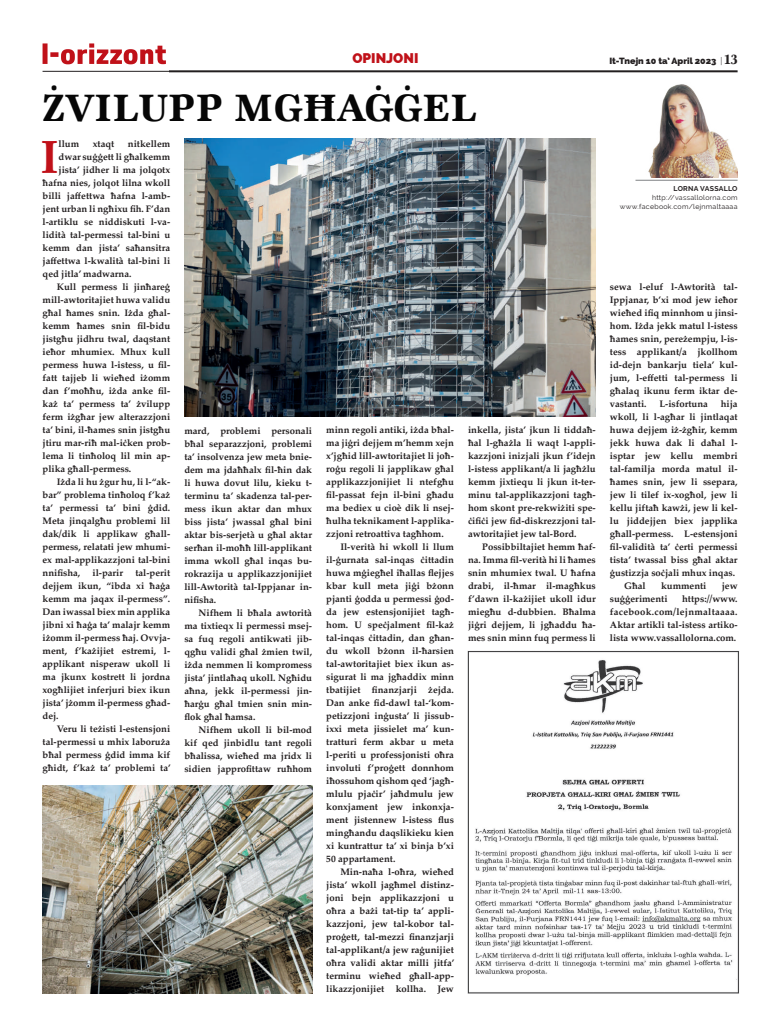
<style>
.page{position:relative;width:783px;height:1032px;background:#fff}
.page>*{position:absolute;margin:0;border:0;box-sizing:border-box;transform-origin:0 0}
.t1{font:700 46.9px "Palatino";color:#c01119}
.t2{font:700 40px "Marion";color:#060606}
.t3{font:800 14px "Raleway";color:#c01119}
.t4{font:700 9.5px/13px "Palatino";color:#231f20;text-align:justify}
.t5{font:800 9px "Raleway";color:#231f20}
.t6{font:7px/9px "Raleway";letter-spacing:.04em;color:#231f20;text-align:right}
.t7{font:700 7px "Raleway";letter-spacing:.04em;color:#231f20}
.s1{font-weight:300}
.s2{font-family:"Marion";font-weight:700;font-size:14px}
</style>
<div class="page">
<hr style="left:169px;top:70px;width:568px;height:2px;background:#231f20">
<svg style="left:43px;top:43px;width:123px;height:21px"></svg>
<hr style="left:43px;top:71px;width:126px;height:1px;background:#231f20">
<img style="left:648px;top:84px;width:89px;height:93px">
<hr style="left:635px;top:180px;width:102px;height:1px;background:#808285">
<img style="left:467px;top:651px;width:272px;height:342px">
<img style="left:184px;top:139px;width:411px;height:277px">
<img style="left:43px;top:785px;width:269px;height:208px">
<h3 class="t3" style="left:352px;top:50px;width:68px">OPINJONI</h3>
<p class="t5" style="left:609px;top:55px;width:130px">It-Tnejn 10 ta’ April 2023 <span class="s1">|</span> <span class="s2">13</span></p>
<h2 class="t2" style="left:43px;top:84px;width:434px">ŻVILUPP MGĦAĠĠEL</h2>
<h1 class="t1" style="left:40px;top:117px;width:20px">I</h1>
<p class="t4" style="left:59px;top:137px;width:22px">llum</p>
<p class="t4" style="left:93px;top:137px;width:23px">xtaqt</p>
<p class="t4" style="left:128px;top:137px;width:44px">nitkellem</p>
<p class="t4" style="left:59px;top:150px;width:113px">dwar suġġett li għalkemm</p>
<p class="t4" style="left:59px;top:163px;width:113px">jista’ jidher li ma jolqotx</p>
<p class="t4" style="left:43px;top:176px;width:129px">ħafna nies, jolqot lilna wkoll</p>
<p class="t4" style="left:43px;top:189px;width:129px">billi jaffettwa ħafna l-amb-</p>
<p class="t4" style="left:43px;top:202px;width:129px">jent urban li ngħixu fih. F’dan</p>
<p class="t4" style="left:43px;top:215px;width:129px">l-artiklu se niddiskuti l-va-</p>
<p class="t4" style="left:43px;top:228px;width:129px">lidità tal-permessi tal-bini u</p>
<p class="t4" style="left:43px;top:241px;width:129px">kemm dan jista’ saħansitra</p>
<p class="t4" style="left:43px;top:254px;width:129px">jaffettwa l-kwalità tal-bini li</p>
<p class="t4" style="left:43px;top:267px;width:90px">qed jitla’ madwarna.</p>
<p class="t4" style="left:57px;top:280px;width:115px">Kull permess li jinħareġ</p>
<p class="t4" style="left:43px;top:293px;width:129px">mill-awtoritajiet huwa validu</p>
<p class="t4" style="left:43px;top:306px;width:129px">għal ħames snin. Iżda għal-</p>
<p class="t4" style="left:43px;top:319px;width:129px">kemm ħames snin fil-bidu</p>
<p class="t4" style="left:43px;top:332px;width:129px">jistgħu jidhru twal, daqstant</p>
<p class="t4" style="left:43px;top:345px;width:129px">ieħor mhumiex. Mhux kull</p>
<p class="t4" style="left:43px;top:358px;width:129px">permess huwa l-istess, u fil-</p>
<p class="t4" style="left:43px;top:371px;width:129px">fatt tajjeb li wieħed iżomm</p>
<p class="t4" style="left:43px;top:384px;width:129px">dan f’moħħu, iżda anke fil-</p>
<p class="t4" style="left:43px;top:397px;width:129px">każ ta’ permess ta’ żvilupp</p>
<p class="t4" style="left:43px;top:410px;width:129px">ferm iżgħar jew alterazzjoni</p>
<p class="t4" style="left:43px;top:423px;width:129px">ta’ bini, il-ħames snin jistgħu</p>
<p class="t4" style="left:43px;top:436px;width:129px">jtiru mar-riħ mal-iċken prob-</p>
<p class="t4" style="left:43px;top:449px;width:129px">lema li tinħoloq lil min ap-</p>
<p class="t4" style="left:43px;top:462px;width:90px">plika għall-permess.</p>
<p class="t4" style="left:57px;top:475px;width:115px">Iżda li hu żgur hu, li l-“ak-</p>
<p class="t4" style="left:43px;top:488px;width:129px">bar” problema tinħoloq f’każ</p>
<p class="t4" style="left:43px;top:501px;width:129px">ta’ permessi ta’ bini ġdid.</p>
<p class="t4" style="left:43px;top:514px;width:129px">Meta jinqalgħu problemi lil</p>
<p class="t4" style="left:43px;top:527px;width:129px">dak/dik li applikaw għall-</p>
<p class="t4" style="left:43px;top:540px;width:129px">permess, relatati jew mhumi-</p>
<p class="t4" style="left:43px;top:553px;width:129px">ex mal-applikazzjoni tal-bini</p>
<p class="t4" style="left:43px;top:566px;width:39px">nnifisha,</p>
<p class="t4" style="left:92px;top:566px;width:32px">il-parir</p>
<p class="t4" style="left:43px;top:566px;width:129px;text-indent:93px">tal-perit dejjem ikun, “ibda xi ħaġa kemm ma jaqax il-permess”.<br>Dan iwassal biex min applika jibni xi ħaġa ta’ malajr kemm iżomm il-permess ħaj. Ovvja&shy;ment, f’każijiet estremi, l&shy;applikant nisperaw ukoll li ma jkunx kostrett li jordna xogħlijiet inferjuri biex ikun jista’ jżomm il-permess għad&shy;dej.</p>
<p class="t4" style="left:43px;top:722px;width:130px;text-indent:14px">Veru li teżisti l-estensjoni tal-permessi u mhix laboruża bħal permess ġdid imma kif għidt, f’każ ta’ problemi ta’</p>
<p class="t4" style="left:184px;top:424px;width:129px">mard, problemi personali bħal separazzjoni, problemi ta’ insolvenza jew meta bnie&shy;dem ma jdaħħalx fil-ħin dak li huwa dovut lilu, kieku t&shy;terminu ta’ skadenza tal-per&shy;mess ikun aktar dan mhux biss jista’ jwassal għal bini aktar bis-serjetà u għal aktar serħan il-moħħ lill-applikant imma wkoll għal inqas bu&shy;rokrazija u applikazzjonijiet lill-Awtorità tal-Ippjanar in&shy;nifisha.</p>
<p class="t4" style="left:184px;top:606px;width:129px;text-indent:14px">Nifhem li bħala awtorità ma tixtieqx li permessi msej&shy;sa fuq regoli antikwati jib&shy;qgħu validi għal żmien twil, iżda nemmen li kompromess jista’ jintlaħaq ukoll. Ngħidu aħna, jekk il-permessi jin&shy;ħarġu għal tmien snin min&shy;flok għal ħamsa.</p>
<p class="t4" style="left:184px;top:723px;width:129px;text-indent:14px">Nifhem ukoll li bil-mod kif qed jinbidlu tant regoli bħalissa, wieħed ma jridx li sidien japprofittaw ruħhom</p>
<p class="t4" style="left:326px;top:423px;width:129px">minn regoli antiki, iżda bħal&shy;ma jiġri dejjem m’hemm xejn x’jgħid lill-awtoritajiet li joħ&shy;roġu regoli li japplikaw għal applikazzjonijiet li ntefgħu fil-passat fejn il-bini għadu ma bediex u cioè dik li nsej&shy;ħulha teknikament l-applika&shy;zzjoni retroattiva tagħhom.</p>
<p class="t4" style="left:326px;top:540px;width:129px;text-indent:14px">Il-verità hi wkoll li llum il-ġurnata sal-inqas ċittadin huwa mġiegħel iħallas flejjes kbar kull meta jiġi bżonn pjanti ġodda u permessi ġod&shy;da jew estensjonijiet tagħ&shy;hom. U speċjalment fil-każ tal-inqas ċittadin, dan għan&shy;du wkoll bżonn il-ħarsien tal-awtoritajiet biex ikun as&shy;sigurat li ma jgħaddix minn tbatijiet finanzjarji żejda.<br>Dan anke fid-dawl tal-‘kom&shy;petizzjoni inġusta’ li jissub&shy;ixxi meta jissielet ma’ kun&shy;tratturi ferm akbar u meta l-periti u professjonisti oħra involuti f’proġett donnhom iħossuhom qishom qed ‘jagħ&shy;mlulu pjaċir’ jaħdmulu jew konxjament jew inkonxja&shy;ment jistennew l-istess flus mingħandu daqslikieku kien xi kuntrattur ta’ xi binja b’xi 50 appartament.</p>
<p class="t4" style="left:326px;top:865px;width:130px;text-indent:14px">Min-naħa l-oħra, wieħed jista’ wkoll jagħmel distinz&shy;joni bejn applikazzjoni u oħra a bażi tat-tip ta’ appli&shy;kazzjoni, jew tal-kobor tal&shy;proġett, tal-mezzi finanzjarji tal-applikant/a jew raġunijiet oħra validi aktar milli jitfa’ terminu wieħed għall-app&shy;likazzjonijiet kollha. Jew</p>
<p class="t4" style="left:468px;top:423px;width:129px">inkella, jista’ jkun li tiddaħ&shy;ħal l-għażla li waqt l-appli&shy;kazzjoni inizjali jkun f’idejn l-istess applikant/a li jagħżlu kemm jixtiequ li jkun it-ter&shy;minu tal-applikazzjoni tagħ&shy;hom skont pre-rekwiżiti spe&shy;ċifiċi jew fid-diskrezzjoni tal&shy;awtoritajiet jew tal-Bord.</p>
<p class="t4" style="left:468px;top:540px;width:129px;text-indent:14px">Possibbiltajiet hemm ħaf&shy;na. Imma fil-verità hi li ħames snin mhumiex twal. U ħafna drabi, il-ħmar il-magħkus f’dawn il-każijiet ukoll idur miegħu d-dubbien. Bħalma jiġri dejjem, li jgħaddu ħa&shy;mes snin minn fuq permess li</p>
<p class="t7" style="left:673px;top:185px;width:65px">LORNA VASSALLO</p>
<p class="t6" style="left:619px;top:193px;width:119px">http://vassallolorna.com www.facebook.com/lejnmaltaaaa</p>
<p class="t4" style="left:609px;top:280px;width:129px">sewa l-eluf l-Awtorità tal-Ippjanar, b’xi mod jew ieħor wieħed ifiq minnhom u jinsi&shy;hom. Iżda jekk matul l-istess ħames snin, pereżempju, l-is&shy;tess applikant/a jkollhom id-dejn bankarju tiela’ kul&shy;jum, l-effetti tal-permess li għalaq ikunu ferm iktar de&shy;vastanti.</p>
<p class="t4" style="left:659px;top:397px;width:50px">L-isfortuna</p>
<p class="t4" style="left:720px;top:397px;width:18px">hija</p>
<p class="t4" style="left:609px;top:410px;width:129px">wkoll, li l-agħar li jintlaqat</p>
<p class="t4" style="left:609px;top:423px;width:129px">huwa dejjem iż-żgħir, kemm</p>
<p class="t4" style="left:609px;top:436px;width:129px">jekk huwa dak li daħal l-</p>
<p class="t4" style="left:609px;top:449px;width:129px">isptar jew kellu membri</p>
<p class="t4" style="left:609px;top:462px;width:129px">tal-familja morda matul il-</p>
<p class="t4" style="left:609px;top:475px;width:129px">ħames snin, jew li ssepara,</p>
<p class="t4" style="left:609px;top:488px;width:129px">jew li tilef ix-xogħol, jew li</p>
<p class="t4" style="left:609px;top:501px;width:129px">kellu jiftaħ kawżi, jew li kel-</p>
<p class="t4" style="left:609px;top:514px;width:129px">lu jiddejjen biex japplika</p>
<p class="t4" style="left:609px;top:527px;width:129px">għall-permess. L-estensjoni</p>
<p class="t4" style="left:609px;top:540px;width:129px">fil-validità ta’ ċerti permessi</p>
<p class="t4" style="left:609px;top:553px;width:129px">tista’ twassal biss għal aktar</p>
<p class="t4" style="left:609px;top:566px;width:127px">ġustizzja soċjali mhux inqas.</p>
<p class="t4" style="left:624px;top:579px;width:23px">Għal</p>
<p class="t4" style="left:661px;top:579px;width:47px">kummenti</p>
<p class="t4" style="left:721px;top:579px;width:17px">jew</p>
<p class="t4" style="left:609px;top:592px;width:59px">suġġerimenti</p>
<p class="t4" style="left:609px;top:592px;width:129px;text-indent:72px">https://www. facebook.com/lejnmaltaaaa.<br>Aktar artikli tal-istess artiko&shy;lista www.vassallolorna.com.</p>
</div>
